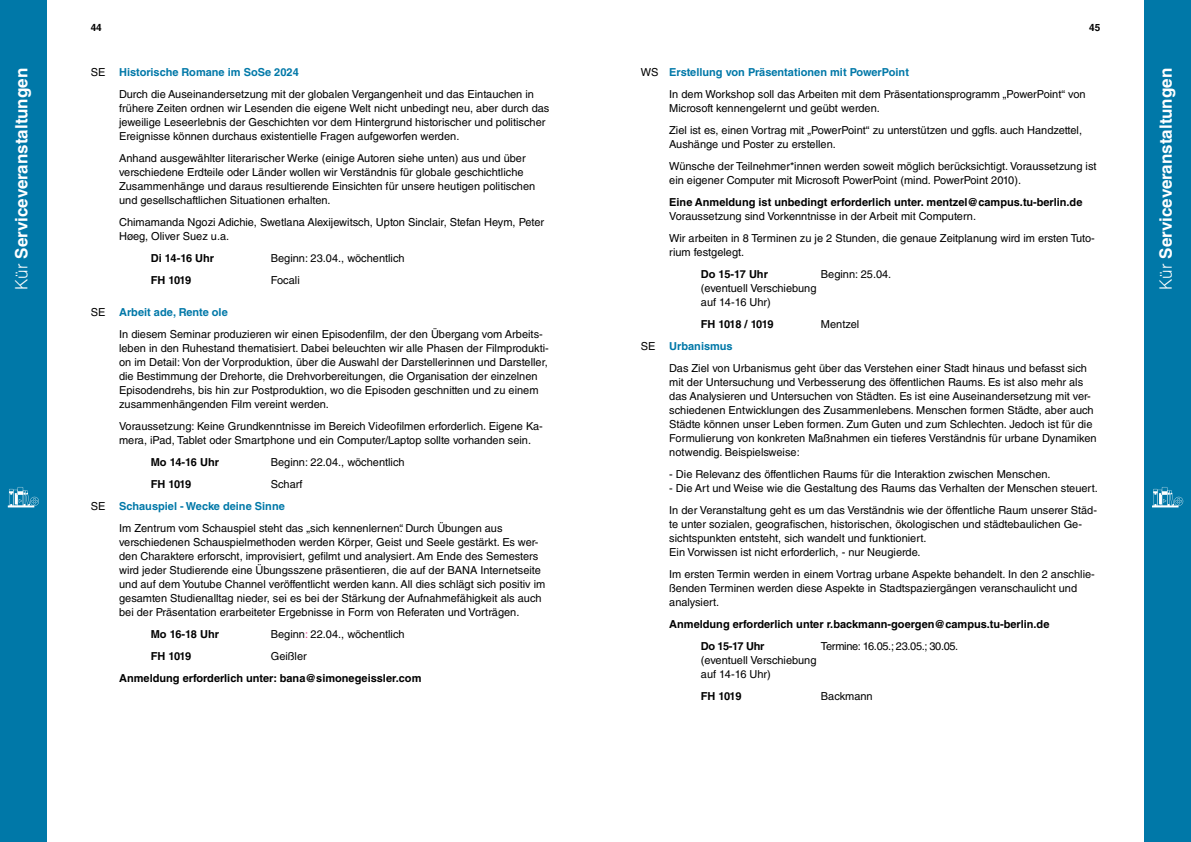
<style>
.page{position:relative;width:1191px;height:842px;background:#fff}
.page>*{position:absolute;margin:0;border:0;box-sizing:border-box;transform-origin:0 0}
.t1{font:700 17px "Helvetica LT Std";color:#fff}
.t2{font:11px/14px "Helvetica LT Std";color:#000}
.t3{font:700 11px/22px "Helvetica LT Std";color:#000}
.t4{font:700 11px/22px "Helvetica LT Std";color:#0078a8}
.t5{font:11px "Helvetica LT Std";letter-spacing:-.03em;color:#000}
.t6{font:700 11px "Helvetica LT Std";letter-spacing:-.055em;color:#000}
.t7{font:700 10px "Helvetica LT Std";color:#000}
.s1{font-weight:700;color:#0078a8}
.s2{font-weight:300}
.s3{font-weight:400;color:#000}
.s4{color:#e22c86}
</style>
<div class="page">
<div style="left:0;top:0;width:47px;height:842px;background:#0078a8"></div>
<svg style="left:8px;top:487px;width:31px;height:20px"></svg>
<div style="left:1144px;top:0;width:47px;height:842px;background:#0078a8"></div>
<svg style="left:1152px;top:487px;width:31px;height:20px"></svg>
<p class="t7" style="left:91px;top:22px;width:13px">44</p>
<p class="t7" style="left:1089px;top:22px;width:13px">45</p>
<p class="t2" style="left:119px;top:61px;width:416px;line-height:22px;text-indent:-28px">SE <span class="s1">Historische Romane im SoSe 2024<br></span>Durch die Auseinandersetzung mit der globalen Vergangenheit und das Eintauchen in</p>
<p class="t2" style="left:119px;top:101px;width:432px">frühere Zeiten ordnen wir Lesenden die eigene Welt nicht unbedingt neu, aber durch das jeweilige Leseerlebnis der Geschichten vor dem Hintergrund historischer und politischer<br>Ereignisse können durchaus existentielle Fragen aufgeworfen werden.</p>
<p class="t2" style="left:119px;top:151px;width:417px">Anhand ausgewählter literarischer Werke (einige Autoren siehe unten) aus und über verschiedene Erdteile oder Länder wollen wir Verständnis für globale geschichtliche Zusammenhänge und daraus resultierende Einsichten für unsere heutigen politischen und gesellschaftlichen Situationen erhalten.</p>
<p class="t2" style="left:119px;top:215px;width:427px">Chimamanda Ngozi Adichie, Swetlana Alexijewitsch, Upton Sinclair, Stefan Heym, Peter<br>Høeg, Oliver Suez u.a.</p>
<p class="t3" style="left:151px;top:247px;width:65px">Di 14-16 Uhr</p>
<p class="t2" style="left:271px;top:251px;width:135px">Beginn: 23.04., wöchentlich</p>
<p class="t3" style="left:151px;top:269px;width:42px">FH 1019</p>
<p class="t2" style="left:271px;top:273px;width:31px">Focali</p>
<p class="t2" style="left:119px;top:301px;width:425px;line-height:22px;text-indent:-28px">SE <span class="s1">Arbeit ade, Rente ole<br></span>In diesem Seminar produzieren wir einen Episodenfilm, der den Übergang vom Arbeits-</p>
<p class="t2" style="left:119px;top:341px;width:431px">leben in den Ruhestand thematisiert. Dabei beleuchten wir alle Phasen der Filmprodukti&shy;on im Detail: Von der Vorproduktion, über die Auswahl der Darstellerinnen und Darsteller, die Bestimmung der Drehorte, die Drehvorbereitungen, die Organisation der einzelnen Episodendrehs, bis hin zur Postproduktion, wo die Episoden geschnitten und zu einem zusammenhängenden Film vereint werden.</p>
<p class="t2" style="left:119px;top:419px;width:425px">Voraussetzung: Keine Grundkenntnisse im Bereich Videofilmen erforderlich. Eigene Ka&shy;mera, iPad, Tablet oder Smartphone und ein Computer/Laptop sollte vorhanden sein.</p>
<p class="t3" style="left:151px;top:451px;width:70px">Mo 14-16 Uhr</p>
<p class="t2" style="left:271px;top:455px;width:135px">Beginn: 22.04., wöchentlich</p>
<p class="t3" style="left:151px;top:473px;width:42px">FH 1019</p>
<p class="t2" style="left:669px;top:61px;width:418px;line-height:22px;text-indent:-28px">WS <span class="s1">Erstellung von Präsentationen mit PowerPoint<br></span>In dem Workshop soll das Arbeiten mit dem Präsentationsprogramm „PowerPoint“ von</p>
<p class="t2" style="left:669px;top:97px;width:414px;line-height:22px">Microsoft kennengelernt und geübt werden.<br>Ziel ist es, einen Vortrag mit „PowerPoint“ zu unterstützen und ggfls. auch Handzettel,</p>
<p class="t2" style="left:669px;top:133px;width:429px;line-height:22px">Aushänge und Poster zu erstellen.<br>Wünsche der Teilnehmer*innen werden soweit möglich berücksichtigt. Voraussetzung ist</p>
<p class="t2" style="left:669px;top:173px;width:353px">ein eigener Computer mit Microsoft PowerPoint (mind. PowerPoint 2010).</p>
<p class="t3" style="left:669px;top:191px;width:415px">Eine Anmeldung ist unbedingt erforderlich unter. mentzel@campus.tu-berlin.de</p>
<p class="t2" style="left:669px;top:205px;width:427px;line-height:22px">Voraussetzung sind Vorkenntnisse in der Arbeit mit Computern.<br>Wir arbeiten in 8 Terminen zu je 2 Stunden, die genaue Zeitplanung wird im ersten Tuto-</p>
<p class="t2" style="left:669px;top:245px;width:77px">rium festgelegt.</p>
<p class="t3" style="left:701px;top:263px;width:69px">Do 15-17 Uhr</p>
<p class="t2" style="left:821px;top:267px;width:72px">Beginn: 25.04.</p>
<p class="t2" style="left:701px;top:281px;width:117px">(eventuell Verschiebung auf 14-16 Uhr)</p>
<p class="t6" style="left:701px;top:317px;width:74px">FH 1018 / 1019</p>
<p class="t2" style="left:821px;top:317px;width:40px">Mentzel</p>
<p class="t2" style="left:669px;top:335px;width:419px;line-height:22px;text-indent:-28px">SE <span class="s1">Urbanismus<br></span>Das Ziel von Urbanismus geht über das Verstehen einer Stadt hinaus und befasst sich</p>
<p class="t2" style="left:669px;top:375px;width:429px">mit der Untersuchung und Verbesserung des öffentlichen Raums. Es ist also mehr als das Analysieren und Untersuchen von Städten. Es ist eine Auseinandersetzung mit ver&shy;schiedenen Entwicklungen des Zusammenlebens. Menschen formen Städte, aber auch Städte können unser Leben formen. Zum Guten und zum Schlechten. Jedoch ist für die Formulierung von konkreten Maßnahmen ein tieferes Verständnis für urbane Dynamiken notwendig. Beispielsweise:</p>
<p class="t2" style="left:669px;top:467px;width:383px">- Die Relevanz des öffentlichen Raums für die Interaktion zwischen Menschen.</p>
<p class="t2" style="left:669px;top:477px;width:430px;line-height:22px">- Die Art und Weise wie die Gestaltung des Raums das Verhalten der Menschen steuert.<br>In der Veranstaltung geht es um das Verständnis wie der öffentliche Raum unserer Städ-</p>
<p class="t2" style="left:669px;top:517px;width:414px">te unter sozialen, geografischen, historischen, ökologischen und städtebaulichen Ge&shy;sichtspunkten entsteht, sich wandelt und funktioniert.<br>Ein Vorwissen ist nicht erforderlich, - nur Neugierde.</p>
<p class="t2" style="left:669px;top:567px;width:427px">Im ersten Termin werden in einem Vortrag urbane Aspekte behandelt. In den 2 anschlie&shy;ßenden Terminen werden diese Aspekte in Stadtspaziergängen veranschaulicht und analysiert.</p>
<p class="t3" style="left:701px;top:613px;width:350px;text-indent:-32px">Anmeldung erforderlich unter r.backmann-goergen@campus.tu-berlin.de<br>Do 15-17 Uhr</p>
<h1 class="t1" style="left:11px;top:290px;width:223px;rotate:-90deg"><span class="s2">Kür</span> Serviceveranstaltungen</h1>
<h1 class="t1" style="left:1155px;top:290px;width:223px;rotate:-90deg"><span class="s2">Kür</span> Serviceveranstaltungen</h1>
<p class="t4" style="left:91px;top:473px;width:213px;text-indent:180px"><span class="s3">Scharf<br>SE</span> Schauspiel - Wecke deine Sinne</p>
<p class="t2" style="left:119px;top:521px;width:428px">Im Zentrum vom Schauspiel steht das „sich kennenlernen“. Durch Übungen aus verschiedenen Schauspielmethoden werden Körper, Geist und Seele gestärkt. Es wer&shy;den Charaktere erforscht, improvisiert, gefilmt und analysiert. Am Ende des Semesters wird jeder Studierende eine Übungsszene präsentieren, die auf der BANA Internetseite und auf dem Youtube Channel veröffentlicht werden kann. All dies schlägt sich positiv im gesamten Studienalltag nieder, sei es bei der Stärkung der Aufnahmefähigkeit als auch bei der Präsentation erarbeiteter Ergebnisse in Form von Referaten und Vorträgen.</p>
<p class="t3" style="left:151px;top:623px;width:70px">Mo 16-18 Uhr</p>
<p class="t2" style="left:271px;top:627px;width:135px">Beginn<span class="s4">:</span> 22.04., wöchentlich</p>
<p class="t3" style="left:151px;top:645px;width:42px">FH 1019</p>
<p class="t2" style="left:271px;top:649px;width:38px">Geißler</p>
<p class="t3" style="left:119px;top:667px;width:304px">Anmeldung erforderlich unter: bana@simonegeissler.com</p>
<p class="t5" style="left:821px;top:640px;width:139px">Termine: 16.05.; 23.05.; 30.05.</p>
<p class="t2" style="left:701px;top:653px;width:117px">(eventuell Verschiebung auf 14-16 Uhr)</p>
<p class="t3" style="left:701px;top:685px;width:42px">FH 1019</p>
<p class="t2" style="left:821px;top:689px;width:53px">Backmann</p>
</div>
